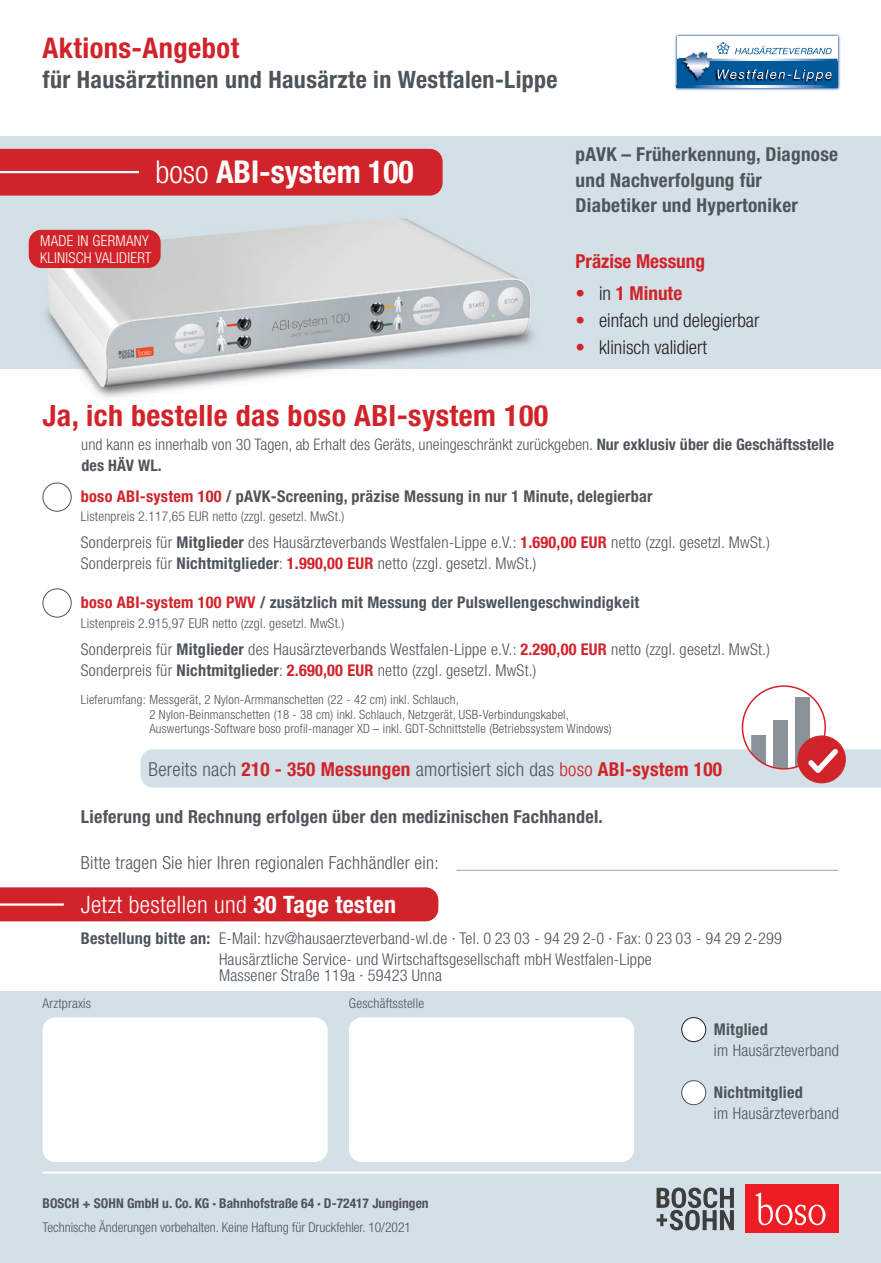
<style>
.page{position:relative;width:881px;height:1263px;background:#fff}
.page>*{position:absolute;margin:0;border:0;box-sizing:border-box;transform-origin:0 0}
.t1{font:700 condensed 31.5px "Helvetica Neue LT Std";color:#fff}
.t2{font:700 condensed 30px "Helvetica Neue LT Std";letter-spacing:.015em;color:#d1232a}
.t3{font:700 condensed 28.5px "Helvetica Neue LT Std";letter-spacing:.015em;color:#d1232a}
.t4{font:700 condensed 24px "Helvetica Neue LT Std";letter-spacing:.015em;color:#4d545a}
.t5{font:300 condensed 24px "Helvetica Neue LT Std";letter-spacing:.015em;color:#fff}
.t6{font:700 condensed 19.2px/25.5px "Helvetica Neue LT Std";letter-spacing:.015em;color:#4d545a}
.t7{font:300 condensed 19.2px "Helvetica Neue LT Std";letter-spacing:.015em;color:#4d545a}
.t8{font:300 condensed 19.2px "Helvetica Neue LT Std";color:#231f20}
.t9{font:700 condensed 19.2px "Helvetica Neue LT Std";color:#d1232a}
.t10{font:700 condensed 18px "Helvetica Neue LT Std";letter-spacing:.015em;color:#4d545a}
.t11{font:300 condensed 18px "Helvetica Neue LT Std";letter-spacing:.015em;color:#4d545a}
.t12{font:300 condensed 16.2px/21px "Helvetica Neue LT Std";letter-spacing:.015em;color:#4d545a}
.t13{font:700 condensed 16.2px "Helvetica Neue LT Std";letter-spacing:.015em;color:#4d545a}
.t14{font:300 condensed 15.9px/21px "Helvetica Neue LT Std";letter-spacing:.005em;color:#4d545a}
.t15{font:300 condensed 15px/16.5px "Helvetica Neue LT Std";letter-spacing:.015em;color:#fff}
.t16{font:300 condensed 13.5px "Helvetica Neue LT Std";letter-spacing:.015em;color:#4d545a}
.t17{font:700 condensed 13.5px "Helvetica Neue LT Std";color:#4d545a}
.t18{font:300 condensed 12.75px/14.5px "Helvetica Neue LT Std";letter-spacing:.015em;color:#4d545a}
.s1{font-weight:300}
.s2{font-weight:300;color:#231f20}
.s3{color:#d1232a}
.s4{font-weight:700}
.s5{font-weight:700;color:#d1232a}
</style>
<div class="page">
<hr style="left:456px;top:870px;width:382px;height:1px;background:#9da5ab">
<div style="left:0;top:887px;width:438px;height:34px;background:#d1232a"></div>
<hr style="left:0;top:903px;width:64px;height:3px;background:#fff">
<div style="left:0;top:136px;width:880px;height:232px;background:#d4e0e7"></div>
<img style="left:40px;top:218px;width:503px;height:187px">
<img style="left:50px;top:405px;width:493px;height:1px">
<div style="left:0;top:149px;width:442px;height:47px;background:#d1232a"></div>
<hr style="left:0;top:171px;width:139px;height:2px;background:#fff">
<div style="left:29px;top:230px;width:132px;height:38px;background:#d1232a;border-radius:13px"></div>
<img style="left:674px;top:34px;width:166px;height:57px">
<div style="left:676px;top:36px;width:161px;height:52px;background:#fff"></div>
<div style="left:676px;top:61px;width:161px;height:25px;background:#005999"></div>
<svg style="left:676px;top:86px;width:161px;height:2px"></svg>
<img style="left:805px;top:81px;width:12px;height:3px">
<svg style="left:676px;top:42px;width:161px;height:39px"></svg>
<div style="left:43px;top:483px;width:29px;height:29px;border:1px solid #4d545a;border-radius:50%"></div>
<div style="left:43px;top:588px;width:29px;height:29px;border:1px solid #4d545a;border-radius:50%"></div>
<div style="left:0;top:991px;width:880px;height:272px;background:#d4e0e7"></div>
<div style="left:43px;top:1017px;width:284px;height:145px;background:#fff;border-radius:13px"></div>
<div style="left:349px;top:1017px;width:285px;height:145px;background:#fff;border-radius:13px"></div>
<hr style="left:43px;top:1171px;width:837px;height:3px;background:#fff">
<svg style="left:656px;top:1187px;width:77px;height:43px"></svg>
<div style="left:744px;top:1184px;width:94px;height:49px;background:#ee1d23"></div>
<svg style="left:755px;top:1192px;width:70px;height:34px"></svg>
<div style="left:681px;top:1017px;width:24px;height:24px;background:#fff;border-radius:50%"></div>
<div style="left:681px;top:1017px;width:24px;height:25px;border:1px solid #231f20;border-radius:50%"></div>
<div style="left:681px;top:1081px;width:24px;height:24px;background:#fff;border-radius:50%"></div>
<div style="left:681px;top:1080px;width:24px;height:25px;border:1px solid #4d545a;border-radius:50%"></div>
<div style="left:795px;top:697px;width:15px;height:72px;background:#8a9297"></div>
<div style="left:750px;top:735px;width:15px;height:34px;background:#8a9297"></div>
<div style="left:773px;top:720px;width:15px;height:49px;background:#8a9297"></div>
<div style="left:741px;top:685px;width:84px;height:84px;border:2px solid #d1232a;border-radius:50%"></div>
<div style="left:797px;top:736px;width:48px;height:47px;background:#d1232a;border-radius:50%"></div>
<svg style="left:140px;top:744px;width:740px;height:43px"></svg>
<h3 class="t3" style="left:43px;top:30px;width:198px">Aktions-Angebot</h3>
<h3 class="t4" style="left:43px;top:64px;width:516px">für Hausärztinnen und Hausärzte in Westfalen-Lippe</h3>
<h1 class="t1" style="left:155px;top:153px;width:260px"><span class="s1">boso</span> ABI-system 100</h1>
<p class="t15" style="left:40px;top:233px;width:113px">MADE IN GERMANY<br>KLINISCH VALIDIERT</p>
<p class="t6" style="left:575px;top:142px;width:264px">pAVK – Früherkennung, Diagnose und Nachverfolgung für<br>Diabetiker und Hypertoniker</p>
<p class="t9" style="left:575px;top:250px;width:131px">Präzise Messung</p>
<p class="t9" style="left:575px;top:281px;width:108px"><span class="s1">•</span> <span class="s2">in</span> 1 Minute</p>
<p class="t8" style="left:575px;top:309px;width:185px"><span class="s3">•</span> einfach und delegierbar</p>
<p class="t8" style="left:575px;top:336px;width:133px"><span class="s3">•</span> klinisch validiert</p>
<h2 class="t2" style="left:43px;top:398px;width:507px">Ja, ich bestelle das boso ABI-system 100</h2>
<p class="t14" style="left:81px;top:434px;width:754px">und kann es innerhalb von 30 Tagen, ab Erhalt des Geräts, uneingeschränkt zurückgeben. <span class="s4">Nur exklusiv über die Geschäftsstelle des HÄV WL.</span></p>
<p class="t13" style="left:81px;top:486px;width:573px"><span class="s3">boso ABI-system 100</span> / pAVK-Screening, präzise Messung in nur 1 Minute, delegierbar</p>
<p class="t16" style="left:81px;top:509px;width:265px">Listenpreis 2.117,65 EUR netto (zzgl. gesetzl. MwSt.)</p>
<p class="t12" style="left:81px;top:532px;width:690px">Sonderpreis für <span class="s4">Mitglieder</span> des Hausärzteverbands Westfalen-Lippe e.V.: <span class="s5">1.690,00 EUR</span> netto (zzgl. gesetzl. MwSt.)<br>Sonderpreis für <span class="s4">Nichtmitglieder</span>: <span class="s5">1.990,00 EUR</span> netto (zzgl. gesetzl. MwSt.)</p>
<p class="t13" style="left:81px;top:593px;width:559px"><span class="s3">boso ABI-system 100 PWV</span> / zusätzlich mit Messung der Pulswellengeschwindigkeit</p>
<p class="t16" style="left:81px;top:615px;width:265px">Listenpreis 2.915,97 EUR netto (zzgl. gesetzl. MwSt.)</p>
<p class="t12" style="left:81px;top:638px;width:690px">Sonderpreis für <span class="s4">Mitglieder</span> des Hausärzteverbands Westfalen-Lippe e.V.: <span class="s5">2.290,00 EUR</span> netto (zzgl. gesetzl. MwSt.)<br>Sonderpreis für <span class="s4">Nichtmitglieder</span>: <span class="s5">2.690,00 EUR</span> netto (zzgl. gesetzl. MwSt.)</p>
<p class="t18" style="left:149px;top:692px;width:463px;text-indent:-68px">Lieferumfang: Messgerät, 2 Nylon-Armmanschetten (22 - 42 cm) inkl. Schlauch,<br>2 Nylon-Beinmanschetten (18 - 38 cm) inkl. Schlauch, Netzgerät, USB-Verbindungskabel,<br>Auswertungs-Software boso profil-manager XD – inkl. GDT-Schnittstelle (Betriebssystem Windows)</p>
<p class="t7" style="left:148px;top:758px;width:575px">Bereits nach <span class="s5">210 - 350 Messungen</span> amortisiert sich das <span class="s3">boso</span> <span class="s5">ABI-system 100</span></p>
<p class="t10" style="left:81px;top:805px;width:523px">Lieferung und Rechnung erfolgen über den medizinischen Fachhandel.</p>
<p class="t11" style="left:81px;top:852px;width:359px">Bitte tragen Sie hier Ihren regionalen Fachhändler ein:</p>
<h3 class="t5" style="left:81px;top:890px;width:317px">Jetzt bestellen und <span class="s4">30 Tage testen</span></h3>
<p class="t12" style="left:81px;top:927px;width:702px;text-align:center"><span class="s4">Bestellung bitte an:</span> E-Mail: hzv@hausaerzteverband-wl.de · Tel. 0 23 03 - 94 29 2-0 · Fax: 0 23 03 - 94 29 2-299<br>Hausärztliche Service- und Wirtschaftsgesellschaft mbH Westfalen-Lippe</p>
<p class="t12" style="left:219px;top:965px;width:224px">Massener Straße 119a · 59423 Unna</p>
<p class="t16" style="left:43px;top:996px;width:50px">Arztpraxis</p>
<p class="t16" style="left:349px;top:996px;width:77px">Geschäftsstelle</p>
<p class="t17" style="left:43px;top:1195px;width:387px">BOSCH + SOHN GmbH u. Co. KG · Bahnhofstraße 64 · D-72417 Jungingen</p>
<p class="t16" style="left:43px;top:1219px;width:370px">Technische Änderungen vorbehalten. Keine Haftung für Druckfehler. 10/2021</p>
<p class="t13" style="left:713px;top:1019px;width:55px">Mitglied</p>
<p class="t12" style="left:713px;top:1040px;width:126px">im Hausärzteverband</p>
<p class="t13" style="left:713px;top:1082px;width:90px">Nichtmitglied</p>
<p class="t12" style="left:713px;top:1103px;width:126px">im Hausärzteverband</p>
</div>
